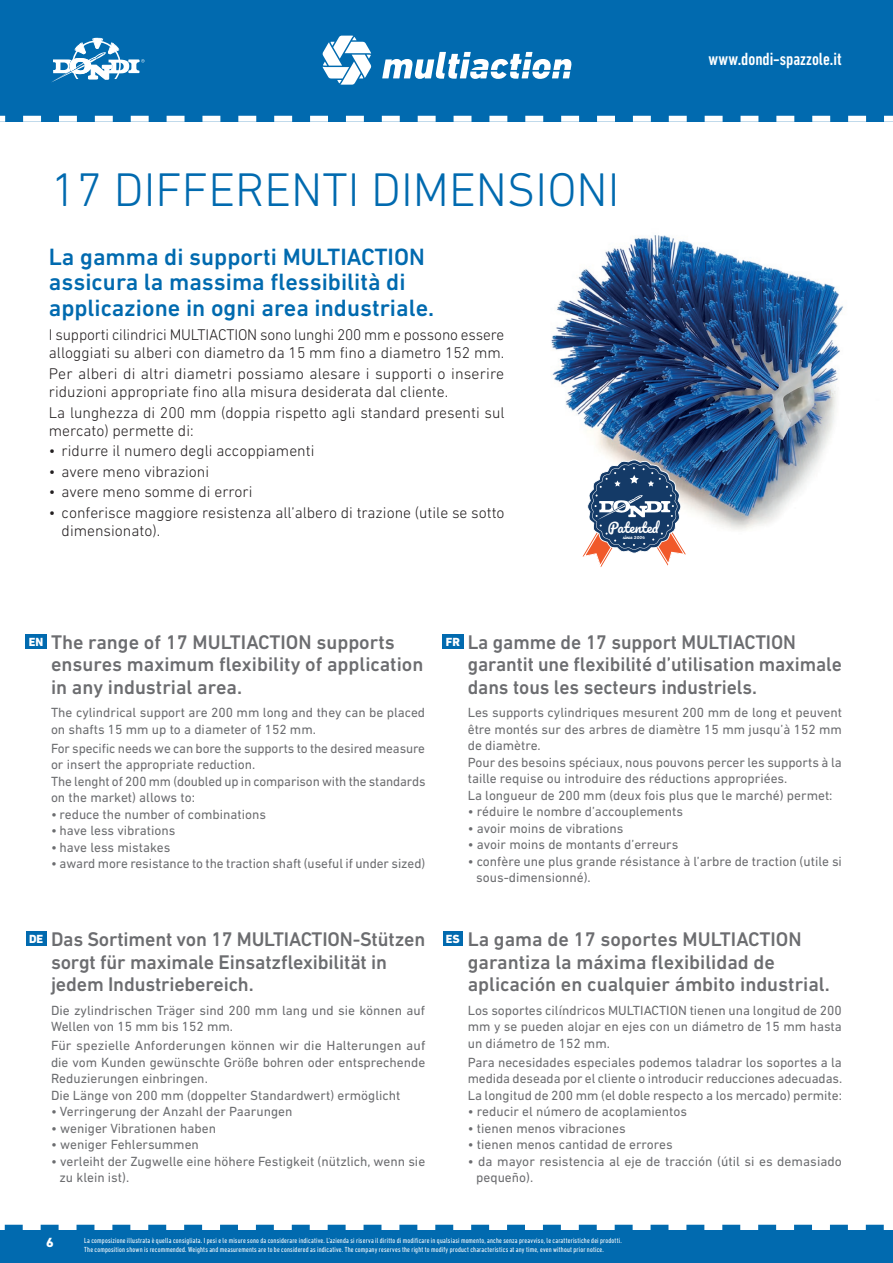
<style>
.page{position:relative;width:893px;height:1263px;background:#fff}
.page>*{position:absolute;margin:0;border:0;box-sizing:border-box;transform-origin:0 0}
.t1{font:300 48px "DIN Next LT Pro";color:#016aaf}
.t2{font:500 24px/25.5px "DIN Next LT Pro";color:#016aaf}
.t3{font:500 20.1px/22.5px "DIN Next LT Pro";letter-spacing:-.005em;color:#6c6d70}
.t4{font:500 condensed 18px "DIN Next LT Pro";color:#fff}
.t5{font:300 15.75px/18px "DIN Next LT Pro";color:#231f20}
.t6{font:13.5px/16.5px "DIN Next LT Pro";color:#6c6d70}
.t7{font:13.5px "Pacifico";color:#fff}
.t8{font:800 13.5px "DIN Next LT Pro";color:#fff}
.t9{font:800 12px "DIN Next LT Pro";color:#fff}
.t10{font:condensed 7.5px/9px "DIN Next LT Pro";letter-spacing:.025em;color:#fff}
.t11{font:5.1px "Pacifico";color:#fff}
</style>
<div class="page">
<div style="left:0;top:0;width:893px;height:122px;background:#016aaf"></div>
<svg style="left:0;top:116px;width:893px;height:6px"></svg>
<img style="left:551px;top:235px;width:292px;height:295px">
<div style="left:26px;top:634px;width:21px;height:14px;background:#016aaf"></div>
<div style="left:443px;top:931px;width:20px;height:15px;background:#016aaf"></div>
<div style="left:26px;top:931px;width:20px;height:15px;background:#016aaf"></div>
<div style="left:442px;top:634px;width:21px;height:14px;background:#016aaf"></div>
<svg style="left:583px;top:459px;width:103px;height:108px"></svg>
<svg style="left:52px;top:38px;width:93px;height:44px"></svg>
<div style="left:0;top:1230px;width:893px;height:33px;background:#016aaf"></div>
<svg style="left:4px;top:1225px;width:880px;height:5px"></svg>
<svg style="left:382px;top:52px;width:189px;height:27px"></svg>
<svg style="left:322px;top:36px;width:50px;height:49px"></svg>
<h1 class="t1" style="left:51px;top:162px;width:570px">17 DIFFERENTI DIMENSIONI</h1>
<h2 class="t2" style="left:49px;top:244px;width:387px">La gamma di supporti MULTIACTION assicura la massima flessibilità di applicazione in ogni area industriale.</h2>
<p class="t5" style="left:49px;top:326px;width:457px">I supporti cilindrici MULTIACTION sono lunghi 200 mm e possono essere alloggiati su alberi con diametro da 15 mm fino a diametro 152 mm.</p>
<p class="t5" style="left:49px;top:364px;width:457px">Per alberi di altri diametri possiamo alesare i supporti o inserire riduzioni appropriate fino alla misura desiderata dal cliente.</p>
<p class="t5" style="left:49px;top:403px;width:457px">La lunghezza di 200 mm (doppia rispetto agli standard presenti sul mercato) permette di:</p>
<p class="t5" style="left:49px;top:442px;width:267px">• ridurre il numero degli accoppiamenti</p>
<p class="t5" style="left:49px;top:462px;width:162px">• avere meno vibrazioni</p>
<p class="t5" style="left:49px;top:483px;width:205px">• avere meno somme di errori</p>
<p class="t5" style="left:62px;top:503px;width:444px;text-indent:-13px">• conferisce maggiore resistenza all’albero di trazione (utile se sotto dimensionato).</p>
<p class="t7" style="left:608px;top:520px;width:52px">Patented</p>
<p class="t11" style="left:623px;top:534px;width:24px">since 2004</p>
<h3 class="t4" style="left:708px;top:48px;width:135px">www.dondi-spazzole.it</h3>
<p class="t9" style="left:29px;top:634px;width:16px">EN</p>
<h3 class="t3" style="left:51px;top:630px;width:345px">The range of 17 MULTIACTION supports</h3>
<p class="t9" style="left:446px;top:634px;width:16px">FR</p>
<h3 class="t3" style="left:51px;top:653px;width:374px">ensures maximum flexibility of application in any industrial area.</h3>
<p class="t6" style="left:51px;top:704px;width:376px">The cylindrical support are 200 mm long and they can be placed on shafts 15 mm up to a diameter of 152 mm.</p>
<p class="t6" style="left:51px;top:739px;width:376px">For specific needs we can bore the supports to the desired measure or insert the appropriate reduction.<br>The lenght of 200 mm (doubled up in comparison with the standards on the market) allows to:</p>
<p class="t6" style="left:51px;top:805px;width:216px">• reduce the number of combinations</p>
<p class="t6" style="left:51px;top:822px;width:126px">• have less vibrations</p>
<p class="t6" style="left:51px;top:838px;width:121px">• have less mistakes</p>
<p class="t6" style="left:51px;top:855px;width:376px">• award more resistance to the traction shaft (useful if under sized)</p>
<h3 class="t3" style="left:468px;top:630px;width:376px">La gamme de 17 support MULTIACTION garantit une flexibilité d’utilisation maximale dans tous les secteurs industriels.</h3>
<p class="t6" style="left:468px;top:704px;width:376px">Les supports cylindriques mesurent 200 mm de long et peuvent être montés sur des arbres de diamètre 15 mm jusqu’à 152 mm de diamètre.<br>Pour des besoins spéciaux, nous pouvons percer les supports à la taille requise ou introduire des réductions appropriées.<br>La longueur de 200 mm (deux fois plus que le marché) permet:</p>
<p class="t6" style="left:468px;top:803px;width:217px">• réduire le nombre d’accouplements</p>
<p class="t6" style="left:468px;top:819px;width:157px">• avoir moins de vibrations</p>
<p class="t6" style="left:468px;top:836px;width:212px">• avoir moins de montants d’erreurs</p>
<p class="t6" style="left:476px;top:852px;width:367px;text-indent:-9px">• confère une plus grande résistance à l’arbre de traction (utile si sous-dimensionné).</p>
<h3 class="t3" style="left:51px;top:928px;width:376px">Das Sortiment von 17 MULTIACTION-Stützen sorgt für maximale Einsatzflexibilität in jedem Industriebereich.</h3>
<p class="t6" style="left:51px;top:1002px;width:376px">Die zylindrischen Träger sind 200 mm lang und sie können auf<br>Wellen von 15 mm bis 152 mm.</p>
<p class="t6" style="left:51px;top:1037px;width:376px">Für spezielle Anforderungen können wir die Halterungen auf die vom Kunden gewünschte Größe bohren oder entsprechende Reduzierungen einbringen.<br>Die Länge von 200 mm (doppelter Standardwert) ermöglicht</p>
<p class="t6" style="left:51px;top:1103px;width:243px">• Verringerung der Anzahl der Paarungen</p>
<p class="t6" style="left:51px;top:1120px;width:167px">• weniger Vibrationen haben</p>
<p class="t6" style="left:51px;top:1136px;width:149px">• weniger Fehlersummen</p>
<p class="t6" style="left:60px;top:1153px;width:367px;text-indent:-9px">• verleiht der Zugwelle eine höhere Festigkeit (nützlich, wenn sie zu klein ist).</p>
<p class="t9" style="left:29px;top:932px;width:16px">DE</p>
<p class="t9" style="left:446px;top:932px;width:15px">ES</p>
<h3 class="t3" style="left:468px;top:928px;width:364px">La gama de 17 soportes MULTIACTION garantiza la máxima flexibilidad de aplicación en cualquier ámbito industrial.</h3>
<p class="t6" style="left:468px;top:1002px;width:376px;text-align:justify">Los soportes cilíndricos MULTIACTION tienen una longitud de 200 mm y se pueden alojar en ejes con un diámetro de 15 mm hasta un diámetro de 152 mm.</p>
<p class="t6" style="left:468px;top:1054px;width:376px;text-align:justify">Para necesidades especiales podemos taladrar los soportes a la medida deseada por el cliente o introducir reducciones adecuadas.<br>La longitud de 200 mm (el doble respecto a los mercado) permite:</p>
<p class="t6" style="left:468px;top:1103px;width:221px">• reducir el número de acoplamientos</p>
<p class="t6" style="left:468px;top:1120px;width:159px">• tienen menos vibraciones</p>
<p class="t6" style="left:468px;top:1136px;width:206px">• tienen menos cantidad de errores</p>
<p class="t6" style="left:476px;top:1153px;width:367px;text-indent:-9px">• da mayor resistencia al eje de tracción (útil si es demasiado pequeño).</p>
<p class="t8" style="left:46px;top:1234px;width:9px">6</p>
<p class="t10" style="left:84px;top:1235px;width:539px">La composizione illustrata è quella consigliata. I pesi e le misure sono da considerare indicative. L’azienda si riserva il diritto di modificare in qualsiasi momento, anche senza preavviso, le caratteristiche dei prodotti.<br>The composition shown is recommended. Weights and measurements are to be considered as indicative. The company reserves the right to modify product characteristics at any time, even without prior notice.</p>
</div>
